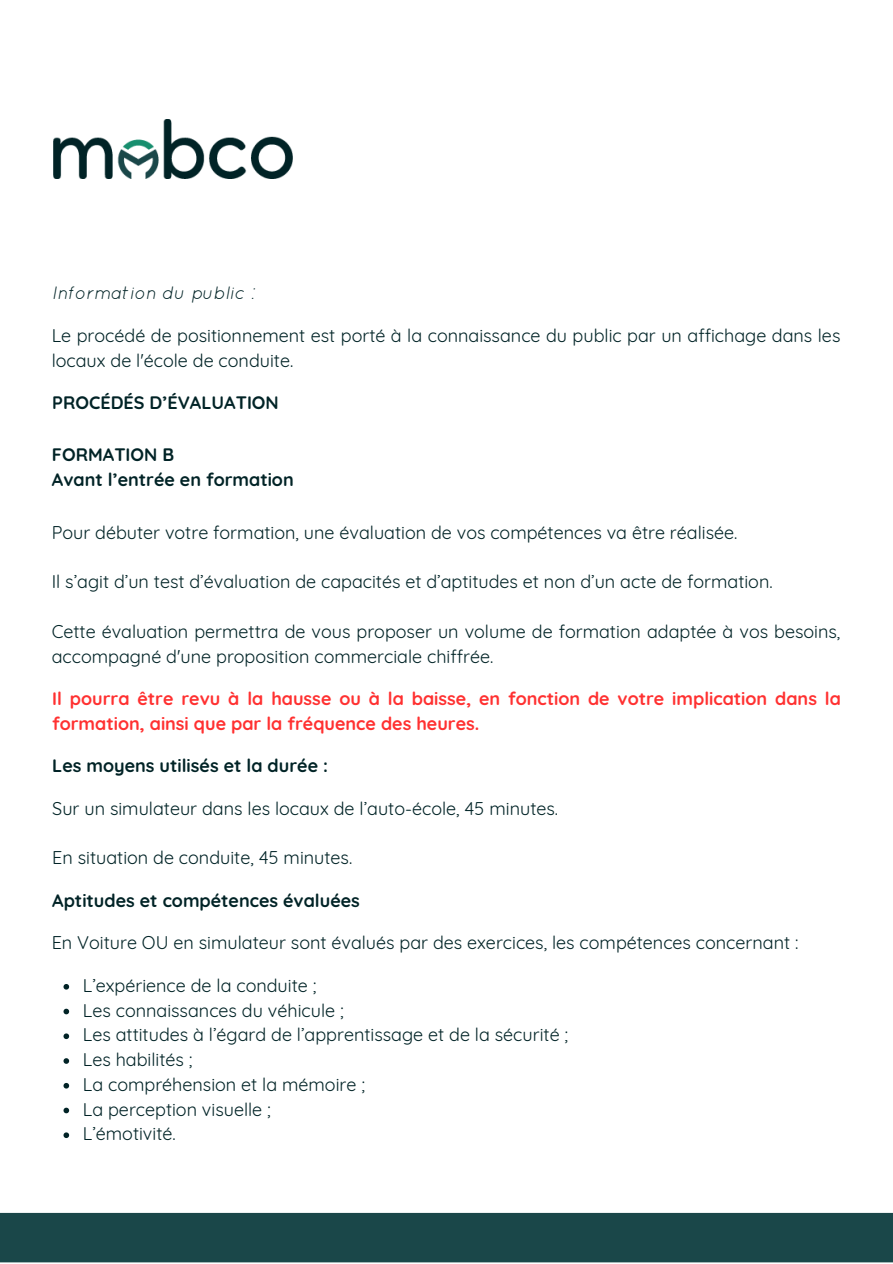
<style>
.page{position:relative;width:893px;height:1264px;background:#fff}
.page>*{position:absolute;margin:0;border:0;box-sizing:border-box;transform-origin:0 0}
.t1{font:18px/24.8px "Quicksand";color:#012326}
.t2{font:700 18px/24.8px "Quicksand";color:#ff3131}
.t3{font:700 18px "Quicksand";color:#012326}
.t4{font:italic 18px "Quicksand";color:#012326}
</style>
<div class="page">
<div style="left:0;top:1212px;width:892px;height:50px;background:#1a4749"></div>
<svg style="left:63px;top:984px;width:6px;height:5px"></svg>
<svg style="left:63px;top:1008px;width:6px;height:6px"></svg>
<svg style="left:63px;top:1033px;width:6px;height:6px"></svg>
<svg style="left:63px;top:1058px;width:6px;height:5px"></svg>
<svg style="left:63px;top:1083px;width:6px;height:5px"></svg>
<svg style="left:63px;top:1107px;width:6px;height:6px"></svg>
<svg style="left:63px;top:1132px;width:6px;height:5px"></svg>
<img style="left:54px;top:119px;width:238px;height:60px">
<p class="t4" style="left:52px;top:282px;width:204px">Information du public :</p>
<p class="t1" style="left:52px;top:323px;width:790px">Le procédé de positionnement est porté à la connaissance du public par un affichage dans les locaux de l'école de conduite.</p>
<p class="t3" style="left:52px;top:391px;width:228px">PROCÉDÉS D’ÉVALUATION</p>
<p class="t3" style="left:52px;top:443px;width:124px">FORMATION B</p>
<p class="t3" style="left:52px;top:468px;width:243px">Avant l’entrée en formation</p>
<p class="t1" style="left:52px;top:519px;width:687px">Pour débuter votre formation, une évaluation de vos compétences va être réalisée.</p>
<p class="t1" style="left:52px;top:569px;width:722px">Il s’agit d’un test d’évaluation de capacités et d’aptitudes et non d’un acte de formation.</p>
<p class="t1" style="left:52px;top:618px;width:790px">Cette évaluation permettra de vous proposer un volume de formation adaptée à vos besoins, accompagné d'une proposition commerciale chiffrée.</p>
<p class="t2" style="left:52px;top:686px;width:790px">Il pourra être revu à la hausse ou à la baisse, en fonction de votre implication dans la formation, ainsi que par la fréquence des heures.</p>
<p class="t3" style="left:52px;top:754px;width:277px">Les moyens utilisés et la durée :</p>
<p class="t1" style="left:52px;top:795px;width:507px">Sur un simulateur dans les locaux de l’auto-école, 45 minutes.</p>
<p class="t1" style="left:52px;top:845px;width:301px">En situation de conduite, 45 minutes.</p>
<p class="t3" style="left:52px;top:888px;width:309px">Aptitudes et compétences évaluées</p>
<p class="t1" style="left:52px;top:930px;width:748px">En Voiture OU en simulateur sont évalués par des exercices, les compétences concernant :</p>
<p class="t1" style="left:83px;top:972px;width:235px">L’expérience de la conduite ;</p>
<p class="t1" style="left:83px;top:997px;width:262px">Les connaissances du véhicule ;</p>
<p class="t1" style="left:83px;top:1022px;width:487px">Les attitudes à l’égard de l’apprentissage et de la sécurité ;</p>
<p class="t1" style="left:83px;top:1046px;width:111px">Les habilités ;</p>
<p class="t1" style="left:83px;top:1071px;width:283px">La compréhension et la mémoire ;</p>
<p class="t1" style="left:83px;top:1096px;width:189px">La perception visuelle ;</p>
<p class="t1" style="left:83px;top:1121px;width:94px">L’émotivité.</p>
</div>
